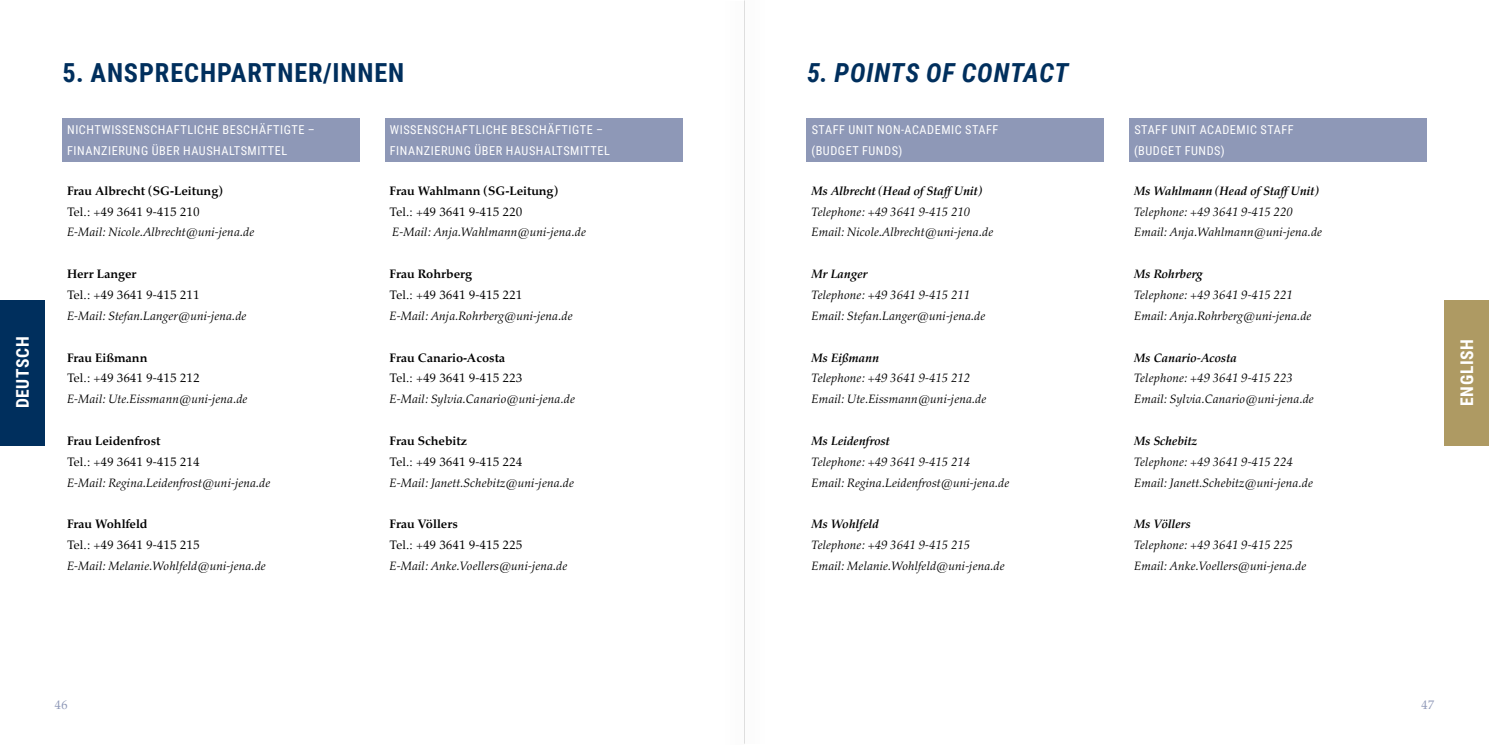
<style>
.page{position:relative;width:1489px;height:745px;background:#fff}
.page>*{position:absolute;margin:0;border:0;box-sizing:border-box;transform-origin:0 0}
.Headline{font:700 26.25px "Roboto Condensed";letter-spacing:.035em;color:#002f5d}
.Headline-2{font:italic 700 26.25px "Roboto Condensed";letter-spacing:.03em;color:#002f5d}
.HL_Inhalt{font:700 17.5px "Roboto Condensed";letter-spacing:.035em;color:#fff}
.Kontaktliste_Subhead{font:italic 12.25px "Palatino Nova";color:#000}
.Kontaktliste_HL_2-ze{font:12.25px "Roboto Condensed";letter-spacing:.045em;color:#fff}
.Kontaktliste_Subhead-2{font:12.25px "Palatino Nova";color:#000}
.Kontaktliste_Name{font:700 12.25px "Palatino Nova";color:#000}
.Kontaktliste_Name-2{font:italic 700 12.25px "Palatino Nova";color:#000}
.t1{font:12.25px "Palatino Nova";color:#8e98b7}
</style>
<div class="page">
<hr style="left:744px;top:0;width:1px;height:743px;background:#000">
<div style="left:62px;top:118px;width:298px;height:22px;background:#8e98b7"></div>
<div style="left:62px;top:139px;width:298px;height:22px;background:#8e98b7"></div>
<div style="left:384px;top:118px;width:298px;height:22px;background:#8e98b7"></div>
<div style="left:384px;top:139px;width:298px;height:22px;background:#8e98b7"></div>
<div style="left:0;top:300px;width:45px;height:145px;background:#002f5d"></div>
<div style="left:1444px;top:300px;width:44px;height:145px;background:#ae9a63"></div>
<div style="left:806px;top:118px;width:298px;height:22px;background:#8e98b7"></div>
<div style="left:806px;top:139px;width:298px;height:22px;background:#8e98b7"></div>
<div style="left:1129px;top:118px;width:297px;height:22px;background:#8e98b7"></div>
<div style="left:1129px;top:139px;width:297px;height:22px;background:#8e98b7"></div>
<p class="Headline" style="left:62px;top:54px;width:343px">5. ANSPRECHPARTNER/INNEN</p>
<p class="Headline-2" style="left:807px;top:54px;width:263px">5. POINTS OF CONTACT</p>
<p class="Kontaktliste_HL_2-ze" style="left:67px;top:121px;width:249px">NICHTWISSENSCHAFTLICHE BESCHÄFTIGTE –</p>
<p class="Kontaktliste_HL_2-ze" style="left:67px;top:142px;width:221px">FINANZIERUNG ÜBER HAUSHALTSMITTEL</p>
<p class="Kontaktliste_Name" style="left:67px;top:183px;width:157px">Frau Albrecht (SG-Leitung)</p>
<p class="Kontaktliste_Subhead-2" style="left:67px;top:204px;width:134px">Tel.: +49 3641 9-415 210</p>
<p class="Kontaktliste_Subhead" style="left:67px;top:225px;width:189px">E-Mail: Nicole.Albrecht@uni-jena.de</p>
<p class="Kontaktliste_Name" style="left:67px;top:266px;width:71px">Herr Langer</p>
<p class="Kontaktliste_Subhead-2" style="left:67px;top:287px;width:134px">Tel.: +49 3641 9-415 211</p>
<p class="Kontaktliste_Subhead" style="left:67px;top:308px;width:181px">E-Mail: Stefan.Langer@uni-jena.de</p>
<p class="Kontaktliste_Name" style="left:67px;top:350px;width:82px">Frau Eißmann</p>
<p class="Kontaktliste_Subhead-2" style="left:67px;top:371px;width:134px">Tel.: +49 3641 9-415 212</p>
<p class="Kontaktliste_Subhead" style="left:67px;top:391px;width:182px">E-Mail: Ute.Eissmann@uni-jena.de</p>
<p class="Kontaktliste_Name" style="left:67px;top:433px;width:95px">Frau Leidenfrost</p>
<p class="Kontaktliste_Subhead-2" style="left:67px;top:454px;width:134px">Tel.: +49 3641 9-415 214</p>
<p class="Kontaktliste_Subhead" style="left:67px;top:475px;width:205px">E-Mail: Regina.Leidenfrost@uni-jena.de</p>
<p class="Kontaktliste_Name" style="left:67px;top:516px;width:82px">Frau Wohlfeld</p>
<p class="Kontaktliste_Subhead-2" style="left:67px;top:537px;width:134px">Tel.: +49 3641 9-415 215</p>
<p class="Kontaktliste_Subhead" style="left:67px;top:558px;width:200px">E-Mail: Melanie.Wohlfeld@uni-jena.de</p>
<p class="Kontaktliste_HL_2-ze" style="left:390px;top:121px;width:215px">WISSENSCHAFTLICHE BESCHÄFTIGTE –</p>
<p class="Kontaktliste_HL_2-ze" style="left:390px;top:142px;width:221px">FINANZIERUNG ÜBER HAUSHALTSMITTEL</p>
<p class="Kontaktliste_Name" style="left:389px;top:183px;width:170px">Frau Wahlmann (SG-Leitung)</p>
<p class="Kontaktliste_Subhead-2" style="left:389px;top:204px;width:134px">Tel.: +49 3641 9-415 220</p>
<p class="Kontaktliste_Subhead" style="left:392px;top:225px;width:195px">E-Mail: Anja.Wahlmann@uni-jena.de</p>
<p class="Kontaktliste_Name" style="left:389px;top:266px;width:84px">Frau Rohrberg</p>
<p class="Kontaktliste_Subhead-2" style="left:389px;top:287px;width:134px">Tel.: +49 3641 9-415 221</p>
<p class="Kontaktliste_Subhead" style="left:389px;top:308px;width:185px">E-Mail: Anja.Rohrberg@uni-jena.de</p>
<p class="Kontaktliste_Name" style="left:389px;top:350px;width:117px">Frau Canario-Acosta</p>
<p class="Kontaktliste_Subhead-2" style="left:389px;top:371px;width:134px">Tel.: +49 3641 9-415 223</p>
<p class="Kontaktliste_Subhead" style="left:389px;top:391px;width:187px">E-Mail: Sylvia.Canario@uni-jena.de</p>
<p class="Kontaktliste_Name" style="left:389px;top:433px;width:79px">Frau Schebitz</p>
<p class="Kontaktliste_Subhead-2" style="left:389px;top:454px;width:134px">Tel.: +49 3641 9-415 224</p>
<p class="Kontaktliste_Subhead" style="left:389px;top:475px;width:186px">E-Mail: Janett.Schebitz@uni-jena.de</p>
<p class="Kontaktliste_Name" style="left:389px;top:516px;width:70px">Frau Völlers</p>
<p class="Kontaktliste_Subhead-2" style="left:389px;top:537px;width:134px">Tel.: +49 3641 9-415 225</p>
<p class="Kontaktliste_Subhead" style="left:389px;top:558px;width:179px">E-Mail: Anke.Voellers@uni-jena.de</p>
<p class="Kontaktliste_HL_2-ze" style="left:811px;top:121px;width:188px">STAFF UNIT NON-ACADEMIC STAFF</p>
<p class="Kontaktliste_HL_2-ze" style="left:811px;top:142px;width:92px">(BUDGET FUNDS)</p>
<p class="Kontaktliste_Name-2" style="left:811px;top:183px;width:172px">Ms Albrecht (Head of StaffUnit)</p>
<p class="Kontaktliste_Subhead" style="left:811px;top:204px;width:160px">Telephone: +49 3641 9-415 210</p>
<p class="Kontaktliste_Subhead" style="left:811px;top:225px;width:183px">Email: Nicole.Albrecht@uni-jena.de</p>
<p class="Kontaktliste_Name-2" style="left:811px;top:266px;width:58px">Mr Langer</p>
<p class="Kontaktliste_Subhead" style="left:811px;top:287px;width:160px">Telephone: +49 3641 9-415 211</p>
<p class="Kontaktliste_Subhead" style="left:811px;top:308px;width:175px">Email: Stefan.Langer@uni-jena.de</p>
<p class="Kontaktliste_Name-2" style="left:811px;top:350px;width:69px">Ms Eißmann</p>
<p class="Kontaktliste_Subhead" style="left:811px;top:371px;width:160px">Telephone: +49 3641 9-415 212</p>
<p class="Kontaktliste_Subhead" style="left:811px;top:391px;width:176px">Email: Ute.Eissmann@uni-jena.de</p>
<p class="Kontaktliste_Name-2" style="left:811px;top:433px;width:80px">Ms Leidenfrost</p>
<p class="Kontaktliste_Subhead" style="left:811px;top:454px;width:160px">Telephone: +49 3641 9-415 214</p>
<p class="Kontaktliste_Subhead" style="left:811px;top:475px;width:199px">Email: Regina.Leidenfrost@uni-jena.de</p>
<p class="Kontaktliste_Name-2" style="left:811px;top:516px;width:69px">Ms Wohlfeld</p>
<p class="Kontaktliste_Subhead" style="left:811px;top:537px;width:160px">Telephone: +49 3641 9-415 215</p>
<p class="Kontaktliste_Subhead" style="left:811px;top:558px;width:195px">Email: Melanie.Wohlfeld@uni-jena.de</p>
<p class="Kontaktliste_HL_2-ze" style="left:1134px;top:121px;width:161px">STAFF UNIT ACADEMIC STAFF</p>
<p class="Kontaktliste_HL_2-ze" style="left:1134px;top:142px;width:92px">(BUDGET FUNDS)</p>
<p class="Kontaktliste_Name-2" style="left:1134px;top:183px;width:186px">Ms Wahlmann (Head of StaffUnit)</p>
<p class="Kontaktliste_Subhead" style="left:1134px;top:204px;width:160px">Telephone: +49 3641 9-415 220</p>
<p class="Kontaktliste_Subhead" style="left:1134px;top:225px;width:190px">Email: Anja.Wahlmann@uni-jena.de</p>
<p class="Kontaktliste_Name-2" style="left:1134px;top:266px;width:70px">Ms Rohrberg</p>
<p class="Kontaktliste_Subhead" style="left:1134px;top:287px;width:160px">Telephone: +49 3641 9-415 221</p>
<p class="Kontaktliste_Subhead" style="left:1134px;top:308px;width:179px">Email: Anja.Rohrberg@uni-jena.de</p>
<p class="Kontaktliste_Name-2" style="left:1134px;top:350px;width:104px">Ms Canario-Acosta</p>
<p class="Kontaktliste_Subhead" style="left:1134px;top:371px;width:160px">Telephone: +49 3641 9-415 223</p>
<p class="Kontaktliste_Subhead" style="left:1134px;top:391px;width:181px">Email: Sylvia.Canario@uni-jena.de</p>
<p class="Kontaktliste_Name-2" style="left:1134px;top:433px;width:65px">Ms Schebitz</p>
<p class="Kontaktliste_Subhead" style="left:1134px;top:454px;width:160px">Telephone: +49 3641 9-415 224</p>
<p class="Kontaktliste_Subhead" style="left:1134px;top:475px;width:180px">Email: Janett.Schebitz@uni-jena.de</p>
<p class="Kontaktliste_Name-2" style="left:1134px;top:516px;width:58px">Ms Völlers</p>
<p class="Kontaktliste_Subhead" style="left:1134px;top:537px;width:160px">Telephone: +49 3641 9-415 225</p>
<p class="Kontaktliste_Subhead" style="left:1134px;top:558px;width:174px">Email: Anke.Voellers@uni-jena.de</p>
<p class="HL_Inhalt" style="left:10px;top:408px;width:73px;rotate:-90deg">DEUTSCH</p>
<p class="HL_Inhalt" style="left:1454px;top:405px;width:68px;rotate:-90deg">ENGLISH</p>
<p class="t1" style="left:55px;top:697px;width:15px">46</p>
<p class="t1" style="left:1420px;top:696px;width:15px">47</p>
</div>
